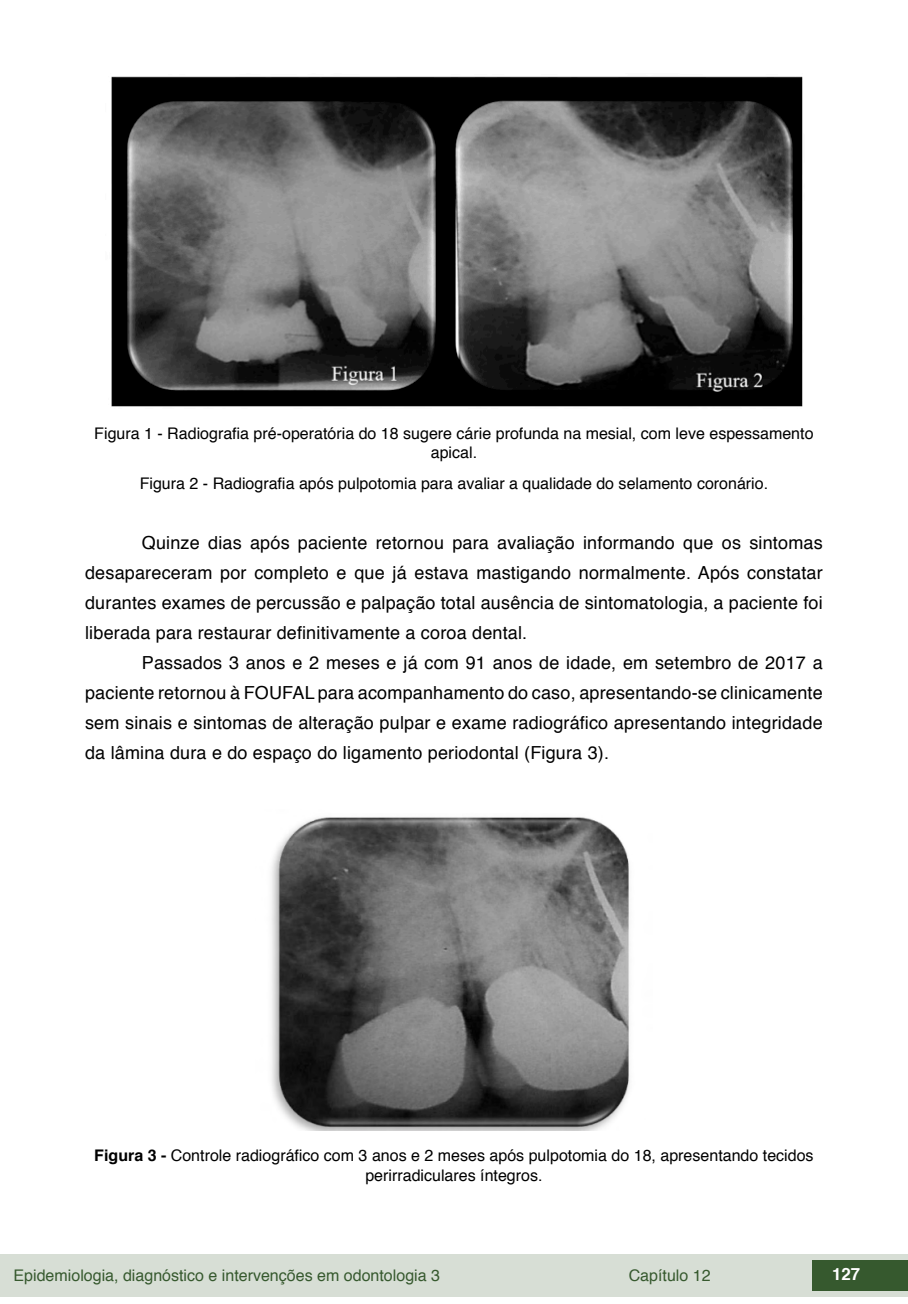
<style>
.page{position:relative;width:908px;height:1304px;background:#fff}
.page>*{position:absolute;margin:0;border:0;box-sizing:border-box;transform-origin:0 0}
.t1{font:18px/30px "Helvetica";letter-spacing:.01em;color:#000;text-align:justify}
.t2{font:700 16.8px "Helvetica";color:#fff}
.t3{font:16px/19.2px "Helvetica";color:#000;text-align:center}
.t4{font:16px "Helvetica";color:#36592e}
.s1{font-weight:700}
</style>
<div class="page">
<div style="left:0;top:1254px;width:906px;height:43px;background:#d7ded5"></div>
<div style="left:812px;top:1261px;width:95px;height:30px;background:#36592e"></div>
<img style="left:111px;top:76px;width:692px;height:331px">
<img style="left:271px;top:817px;width:359px;height:314px">
<p class="t3" style="left:94px;top:424px;width:720px">Figura 1 - Radiografia pré-operatória do 18 sugere cárie profunda na mesial, com leve espessamento apical.</p>
<p class="t3" style="left:140px;top:474px;width:629px">Figura 2 - Radiografia após pulpotomia para avaliar a qualidade do selamento coronário.</p>
<p class="t1" style="left:85px;top:528px;width:738px;text-indent:57px">Quinze dias após paciente retornou para avaliação informando que os sintomas desapareceram por completo e que já estava mastigando normalmente. Após constatar durantes exames de percussão e palpação total ausência de sintomatologia, a paciente foi liberada para restaurar definitivamente a coroa dental.</p>
<p class="t1" style="left:85px;top:648px;width:738px;text-indent:57px">Passados 3 anos e 2 meses e já com 91 anos de idade, em setembro de 2017 a paciente retornou à FOUFAL para acompanhamento do caso, apresentando-se clinicamente sem sinais e sintomas de alteração pulpar e exame radiográfico apresentando integridade da lâmina dura e do espaço do ligamento periodontal (Figura 3).</p>
<p class="t3" style="left:94px;top:1147px;width:720px"><span class="s1">Figura 3 -</span> Controle radiográfico com 3 anos e 2 meses após pulpotomia do 18, apresentando tecidos perirradiculares íntegros.</p>
<p class="t4" style="left:14px;top:1263px;width:428px">Epidemiologia, diagnóstico e intervenções em odontologia 3</p>
<p class="t4" style="left:628px;top:1263px;width:83px">Capítulo 12</p>
<p class="t2" style="left:831px;top:1261px;width:30px">127</p>
</div>
